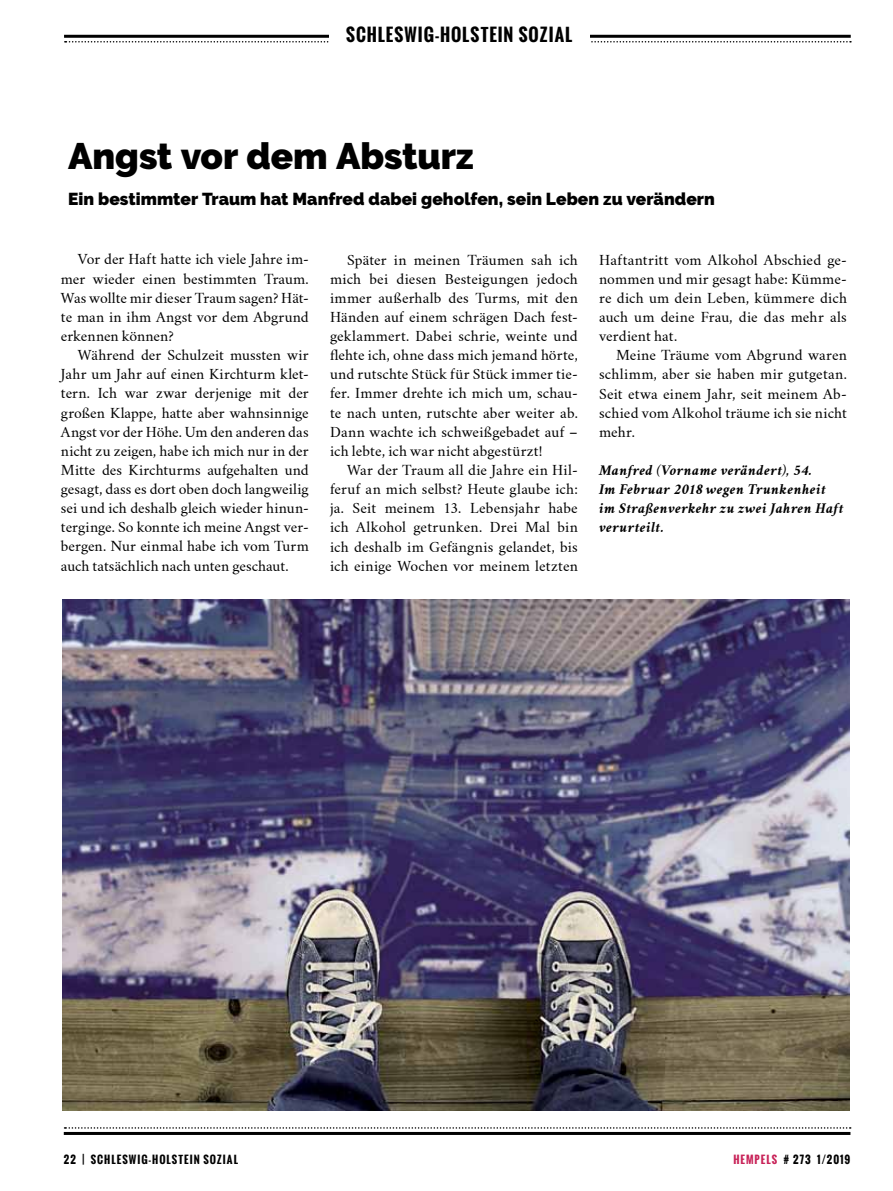
<style>
.page{position:relative;width:893px;height:1191px;background:#fff}
.page>*{position:absolute;margin:0;border:0;box-sizing:border-box;transform-origin:0 0}
.t1{font:900 36.75px "Raleway";letter-spacing:-.005em;color:#000}
.t2{font:900 17.25px "Raleway";letter-spacing:.005em;color:#000}
.t3{font:700 17.25px "Oswald";letter-spacing:.065em;color:#000}
.t4{font:13.5px/19.2px "Crimson Text";letter-spacing:.01em;color:#000;text-align:justify}
.t5{font:italic 700 13.5px/19.2px "Crimson Text";letter-spacing:.03em;color:#000}
.t6{font:700 10.5px "Oswald";letter-spacing:.1em;color:#000}
.s1{color:#c82258}
</style>
<div class="page">
<hr style="left:64px;top:35px;width:787px;height:3px;background:#000">
<svg style="left:65px;top:41px;width:786px;height:2px"></svg>
<div style="left:329px;top:21px;width:261px;height:22px;background:#fff"></div>
<hr style="left:64px;top:1132px;width:786px;height:3px;background:#000">
<svg style="left:65px;top:1127px;width:786px;height:1px"></svg>
<img style="left:62px;top:600px;width:787px;height:510px">
<p class="t3" style="left:346px;top:21px;width:228px">SCHLESWIG-HOLSTEIN SOZIAL</p>
<h1 class="t1" style="left:68px;top:134px;width:408px">Angst vor dem Absturz</h1>
<p class="t2" style="left:68px;top:189px;width:648px">Ein bestimmter Traum hat Manfred dabei geholfen, sein Leben zu verändern</p>
<p class="t4" style="left:61px;top:250px;width:249px;text-indent:17px">Vor der Haft hatte ich viele Jahre im&shy;mer wieder einen bestimmten Traum.<br>Was wollte mir dieser Traum sagen? Hät&shy;te man in ihm Angst vor dem Abgrund erkennen können?</p>
<p class="t4" style="left:61px;top:346px;width:249px;text-indent:17px">Während der Schulzeit mussten wir Jahr um Jahr auf einen Kirchturm klet&shy;tern. Ich war zwar derjenige mit der großen Klappe, hatte aber wahnsinnige Angst vor der Höhe. Um den anderen das nicht zu zeigen, habe ich mich nur in der Mitte des Kirchturms aufgehalten und gesagt, dass es dort oben doch langweilig sei und ich deshalb gleich wieder hinun&shy;terginge. So konnte ich meine Angst ver&shy;bergen. Nur einmal habe ich vom Turm auch tatsächlich nach unten geschaut.</p>
<p class="t4" style="left:330px;top:250px;width:249px;text-indent:17px">Später in meinen Träumen sah ich mich bei diesen Besteigungen jedoch immer außerhalb des Turms, mit den Händen auf einem schrägen Dach fest&shy;geklammert. Dabei schrie, weinte und flehte ich, ohne dass mich jemand hörte, und rutschte Stück für Stück immer tie&shy;fer. Immer drehte ich mich um, schau&shy;te nach unten, rutschte aber weiter ab.<br>Dann wachte ich schweißgebadet auf – ich lebte, ich war nicht abgestürzt!</p>
<p class="t4" style="left:330px;top:460px;width:249px;text-indent:17px">War der Traum all die Jahre ein Hil&shy;feruf an mich selbst? Heute glaube ich: ja. Seit meinem 13. Lebensjahr habe ich Alkohol getrunken. Drei Mal bin ich deshalb im Gefängnis gelandet, bis ich einige Wochen vor meinem letzten</p>
<p class="t4" style="left:599px;top:250px;width:249px">Haftantritt vom Alkohol Abschied ge&shy;nommen und mir gesagt habe: Kümme&shy;re dich um dein Leben, kümmere dich auch um deine Frau, die das mehr als verdient hat.</p>
<p class="t4" style="left:599px;top:346px;width:249px;text-indent:17px">Meine Träume vom Abgrund waren schlimm, aber sie haben mir gutgetan.<br>Seit etwa einem Jahr, seit meinem Ab&shy;schied vom Alkohol träume ich sie nicht mehr.</p>
<p class="t5" style="left:599px;top:461px;width:246px">Manfred (Vorname verändert), 54.<br>Im Februar 2018 wegen Trunkenheit im Straßenverkehr zu zwei Jahren Haft verurteilt.</p>
<p class="t6" style="left:64px;top:1151px;width:176px">22 | SCH LESWIG-HOLSTEIN SOZIAL</p>
<p class="t6" style="left:733px;top:1151px;width:118px"><span class="s1">HEMPELS</span> # 273 1/2019</p>
</div>
